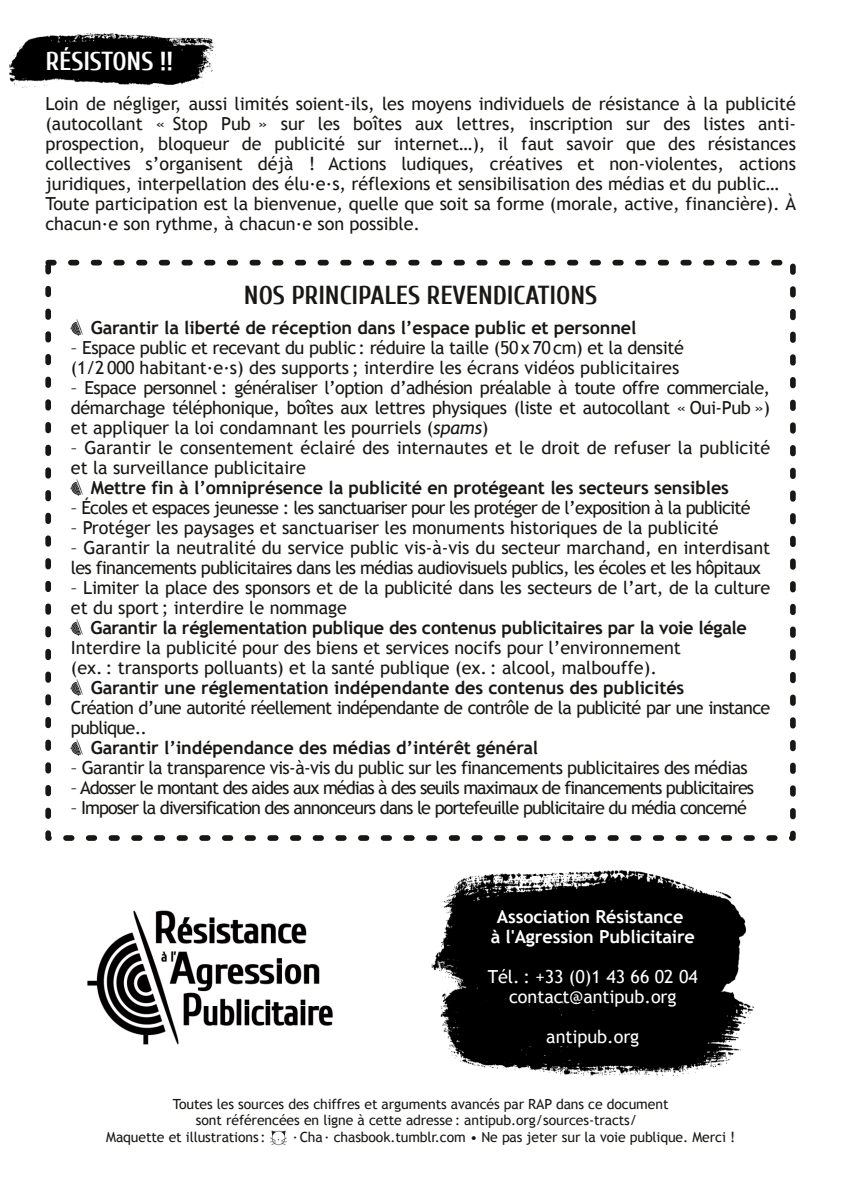
<style>
.page{position:relative;width:842px;height:1191px;background:#fff}
.page>*{position:absolute;margin:0;border:0;box-sizing:border-box;transform-origin:0 0}
.t1{font:700 26px "Cuprum";letter-spacing:-.005em;color:#181715}
.t2{font:700 26px "Cuprum";letter-spacing:-.005em;color:#fff}
.t3{font:18px/20px "Trebuchet MS";letter-spacing:-.005em;color:#181715}
.t4{font:700 18px "Trebuchet MS";letter-spacing:-.005em;color:#181715}
.t5{font:18px/20px "Trebuchet MS";letter-spacing:-.035em;color:#181715}
.t6{font:18px/20px "Trebuchet MS";letter-spacing:-.045em;color:#181715}
.t7{font:18px "Trebuchet MS";letter-spacing:-.055em;color:#181715}
.t8{font:18px/20px "Trebuchet MS";letter-spacing:-.005em;color:#fff;text-align:center}
.t9{font:700 18px/20px "Trebuchet MS";letter-spacing:-.01em;color:#fff;text-align:center}
.t10{font:14px/16px "Trebuchet MS";letter-spacing:-.005em;color:#181715}
.s1{font-style:italic}
</style>
<div class="page">
<img style="left:9px;top:32px;width:207px;height:55px">
<img style="left:71px;top:319px;width:12px;height:17px">
<img style="left:71px;top:479px;width:12px;height:17px">
<img style="left:71px;top:619px;width:12px;height:17px">
<img style="left:71px;top:679px;width:12px;height:17px">
<img style="left:71px;top:739px;width:12px;height:17px">
<div style="left:45px;top:260px;width:751px;height:581px;border:6px dashed #181715"></div>
<img style="left:431px;top:870px;width:324px;height:206px">
<img style="left:87px;top:910px;width:246px;height:135px">
<img style="left:270px;top:1130px;width:17px;height:16px">
<h1 class="t2" style="left:45px;top:46px;width:129px">RÉSISTONS !!</h1>
<p class="t3" style="left:45px;top:93px;width:752px">Loin de négliger, aussi limités soient‐ils, les moyens individuels de résistance à la publicité (autocollant « Stop Pub » sur les boîtes aux lettres, inscription sur des listes anti‐ prospection, bloqueur de publicité sur internet…), il faut savoir que des résistances collectives s’organisent déjà ! Actions ludiques, créatives et non‐violentes, actions juridiques, interpellation des élu·e·s, réflexions et sensibilisation des médias et du public… Toute participation est la bienvenue, quelle que soit sa forme (morale, active, financière). À chacun·e son rythme, à chacun·e son possible.</p>
<h1 class="t1" style="left:244px;top:280px;width:355px">NOS PRINCIPALES REVENDICATIONS</h1>
<p class="t4" style="left:91px;top:317px;width:547px">Garantir la liberté de réception dans l’espace public et personnel</p>
<p class="t3" style="left:71px;top:337px;width:614px">– Espace public et recevant du public : réduire la taille (50 x 70 cm) et la densité (1/2 000 habitant·e·s) des supports ; interdire les écrans vidéos publicitaires</p>
<p class="t3" style="left:71px;top:377px;width:701px;text-align:justify">– Espace personnel : généraliser l’option d’adhésion préalable à toute offre commerciale, démarchage téléphonique, boîtes aux lettres physiques (liste et autocollant « Oui‐Pub ») et appliquer la loi condamnant les pourriels (<span class="s1">spams</span>)</p>
<p class="t3" style="left:71px;top:437px;width:701px">– Garantir le consentement éclairé des internautes et le droit de refuser la publicité et la surveillance publicitaire</p>
<p class="t4" style="left:91px;top:477px;width:640px">Mettre fin à l’omniprésence la publicité en protégeant les secteurs sensibles</p>
<p class="t6" style="left:71px;top:497px;width:681px">– Écoles et espaces jeunesse : les sanctuariser pour les protéger de l’exposition à la publicité</p>
<p class="t3" style="left:71px;top:517px;width:649px">– Protéger les paysages et sanctuariser les monuments historiques de la publicité</p>
<p class="t5" style="left:71px;top:537px;width:701px">– Garantir la neutralité du service public vis‐à‐vis du secteur marchand, en interdisant les financements publicitaires dans les médias audiovisuels publics, les écoles et les hôpitaux</p>
<p class="t3" style="left:71px;top:577px;width:701px">– Limiter la place des sponsors et de la publicité dans les secteurs de l’art, de la culture et du sport ; interdire le nommage</p>
<p class="t4" style="left:91px;top:617px;width:658px">Garantir la réglementation publique des contenus publicitaires par la voie légale</p>
<p class="t3" style="left:71px;top:637px;width:612px">Interdire la publicité pour des biens et services nocifs pour l’environnement (ex. : transports polluants) et la santé publique (ex. : alcool, malbouffe).</p>
<p class="t4" style="left:91px;top:677px;width:595px">Garantir une réglementation indépendante des contenus des publicités</p>
<p class="t6" style="left:71px;top:697px;width:701px">Création d’une autorité réellement indépendante de contrôle de la publicité par une instance publique..</p>
<p class="t4" style="left:91px;top:737px;width:449px">Garantir l’indépendance des médias d’intérêt général</p>
<p class="t5" style="left:71px;top:757px;width:678px">– Garantir la transparence vis‐à‐vis du public sur les financements publicitaires des médias</p>
<p class="t7" style="left:71px;top:777px;width:685px">– Adosser le montant des aides aux médias à des seuils maximaux de financements publicitaires</p>
<p class="t7" style="left:71px;top:797px;width:678px">– Imposer la diversification des annonceurs dans le portefeuille publicitaire du média concerné</p>
<p class="t9" style="left:491px;top:906px;width:206px">Association Résistance<br>à l'Agression Publicitaire</p>
<p class="t8" style="left:488px;top:966px;width:212px">Tél. : +33 (0)1 43 66 02 04 contact@antipub.org</p>
<p class="t8" style="left:546px;top:1026px;width:95px">antipub.org</p>
<p class="t10" style="left:196px;top:1095px;width:474px;text-indent:-23px">Toutes les sources des chiffres et arguments avancés par RAP dans ce document sont référencées en ligne à cette adresse : antipub.org/sources‐tracts/</p>
<p class="t10" style="left:106px;top:1129px;width:161px">Maquette et illustrations :</p>
<p class="t10" style="left:293px;top:1129px;width:444px">·Cha· chasbook.tumblr.com • Ne pas jeter sur la voie publique. Merci !</p>
</div>
